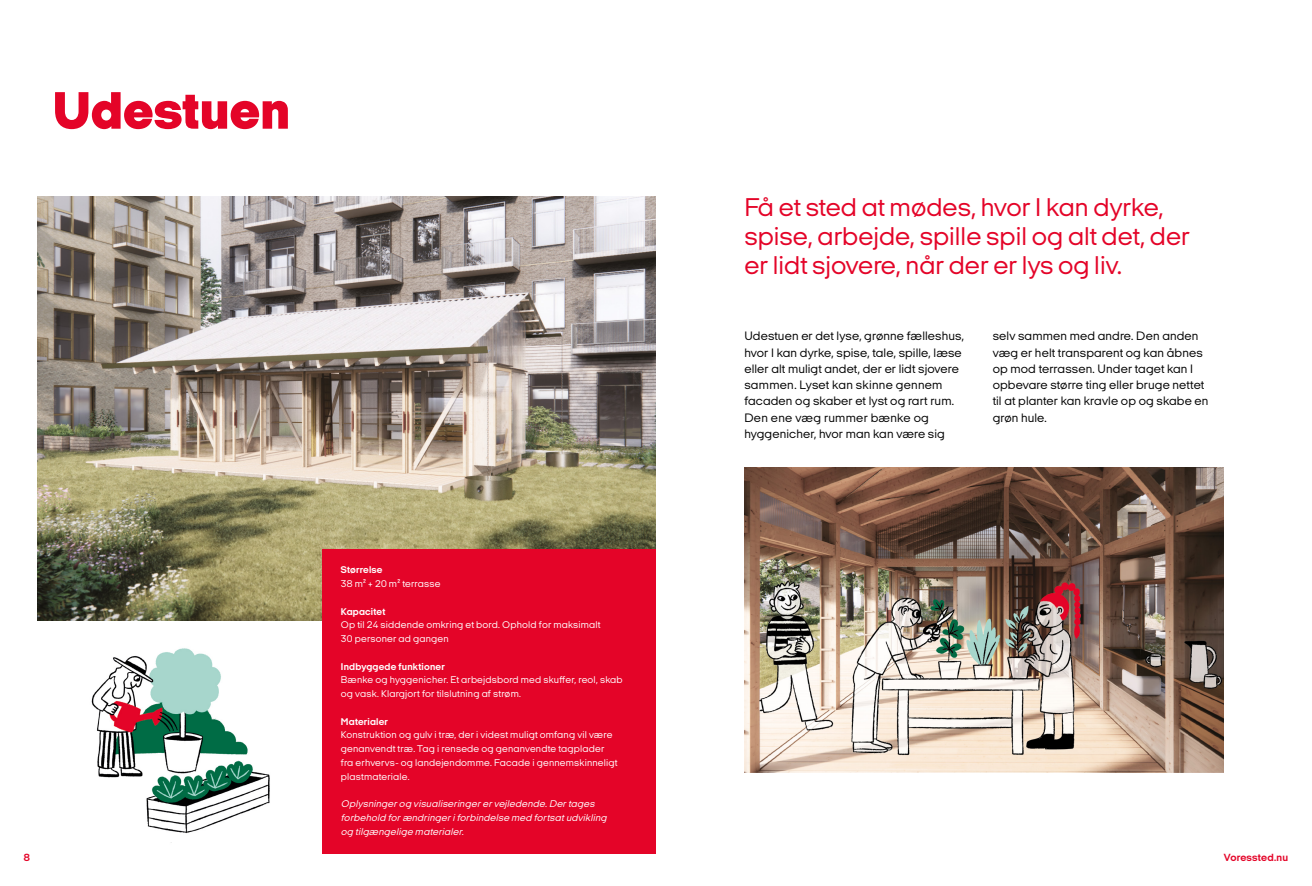
<style>
.page{position:relative;width:1312px;height:886px;background:#fff}
.page>*{position:absolute;margin:0;border:0;box-sizing:border-box;transform-origin:0 0}
.t1{font:900 53.75px "Italian Plate No Two Exp";letter-spacing:.015em;color:#e40428}
.t2{font:26.25px/28.8px "Italian Plate No Two Exp";color:#e40428}
.t3{font:12.5px/16.2px "Italian Plate No Two Exp";letter-spacing:.01em;color:#000}
.t4{font:700 10.62px "Italian Plate No Two Exp";letter-spacing:.015em;color:#e40428}
.t5{font:10px/13.8px "Italian Plate No Two Exp";letter-spacing:.015em;color:#fff}
.t6{font:italic 10px/13.8px "Italian Plate No Two Exp";color:#fff}
.t7{font:700 10px "Italian Plate No Two Exp";letter-spacing:.02em;color:#fff}
</style>
<div class="page">
<img style="left:37px;top:197px;width:619px;height:423px">
<div style="left:322px;top:549px;width:334px;height:305px;background:#e40428"></div>
<img style="left:744px;top:468px;width:478px;height:304px">
<img style="left:91px;top:648px;width:179px;height:195px">
<h1 class="t1" style="left:53px;top:82px;width:238px">Udestuen</h1>
<p class="t7" style="left:341px;top:565px;width:43px">Størrelse</p>
<p class="t5" style="left:341px;top:577px;width:101px">38 m2 + 20 m2 terrasse</p>
<p class="t7" style="left:341px;top:606px;width:46px">Kapacitet</p>
<p class="t5" style="left:341px;top:618px;width:261px">Op til 24 siddende omkring et bord. Ophold for maksimalt<br>30 personer ad gangen</p>
<p class="t7" style="left:341px;top:661px;width:105px">Indbyggede funktioner</p>
<p class="t5" style="left:341px;top:673px;width:283px">Bænke og hyggenicher. Et arbejdsbord med skuffer, reol, skab og vask. Klargjort for tilslutning af strøm.</p>
<p class="t7" style="left:341px;top:716px;width:49px">Materialer</p>
<p class="t5" style="left:341px;top:728px;width:278px">Konstruktion og gulv i træ, der i videst muligt omfang vil være genanvendt træ. Tag i rensede og genanvendte tagplader fra erhvervs- og landejendomme. Facade i gennemskinneligt plastmateriale.</p>
<p class="t6" style="left:341px;top:797px;width:269px">Oplysningerog visualiseringerervejledende.Dertages forbehold forændringeriforbindelse med fortsatudvikling og tilgængelige materialer.</p>
<h2 class="t2" style="left:744px;top:193px;width:447px">Få et sted at mødes, hvor I kan dyrke, spise, arbejde, spille spil og alt det, der er lidt sjovere, når der er lys og liv.</h2>
<p class="t3" style="left:744px;top:328px;width:221px">Udestuen er det lyse, grønne fælleshus, hvor I kan dyrke, spise, tale, spille, læse eller alt muligt andet, der er lidt sjovere sammen. Lyset kan skinne gennem facaden og skaber et lyst og rart rum.<br>Den ene væg rummer bænke og hyggenicher, hvor man kan være sig</p>
<p class="t3" style="left:992px;top:328px;width:217px">selv sammen med andre. Den anden væg er helt transparent og kan åbnes op mod terrassen. Under taget kan I opbevare større ting eller bruge nettet til at planter kan kravle op og skabe en grøn hule.</p>
<p class="t4" style="left:24px;top:852px;width:8px">8</p>
<p class="t4" style="left:1223px;top:852px;width:66px">Voressted.nu</p>
</div>
